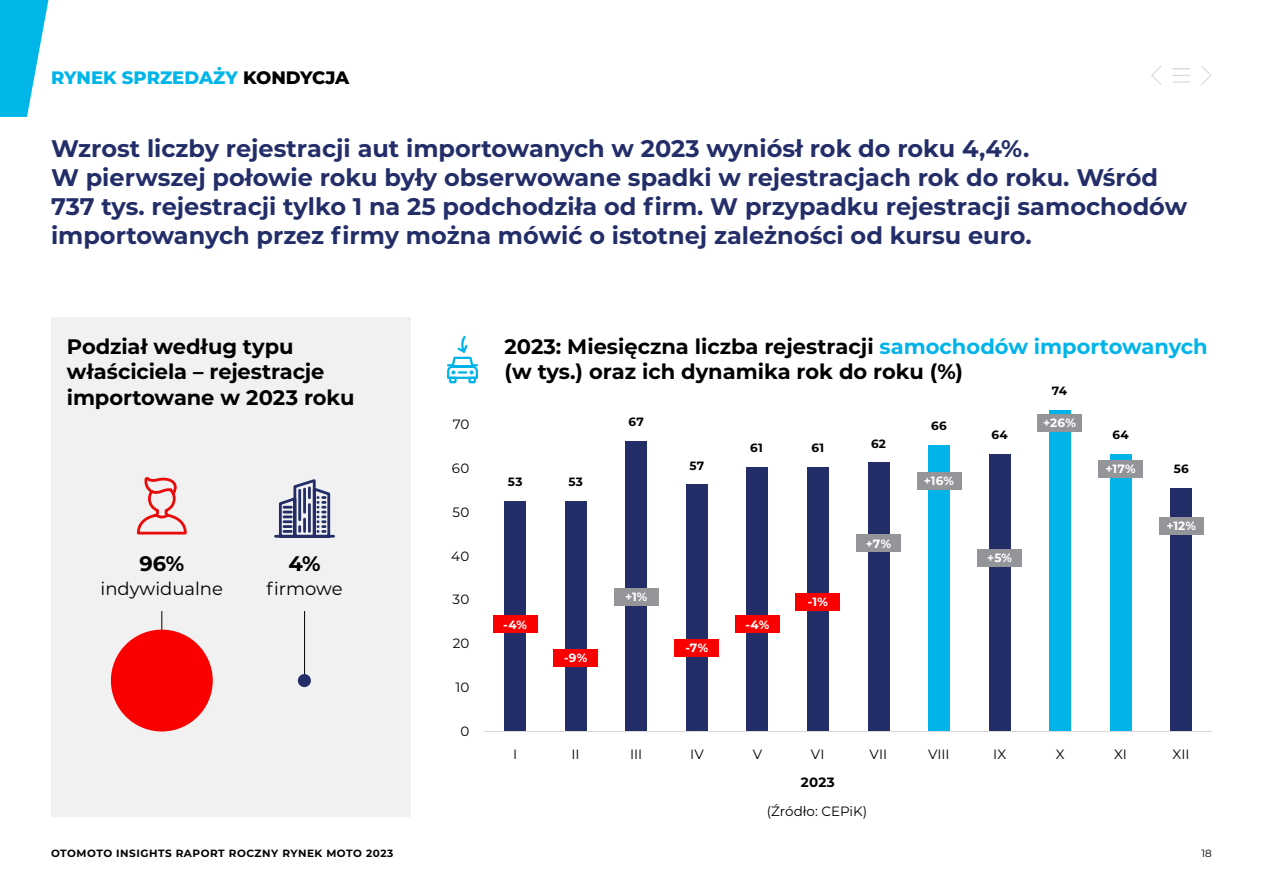
<style>
.page{position:relative;width:1263px;height:893px;background:#fff}
.page>*{position:absolute;margin:0;border:0;box-sizing:border-box;transform-origin:0 0}
.t1{font:700 24px/28.8px "Montserrat";color:#232e69}
.t2{font:700 21px/25.2px "Montserrat";color:#000}
.t3{font:18px "Montserrat";color:#000}
.t4{font:800 18px "Montserrat";letter-spacing:-.005em;color:#00b5e8}
.t5{font:800 18px "Montserrat";color:#000}
.t6{font:13.5px "Montserrat";color:#000}
.t7{font:700 13.5px "Montserrat";color:#000}
.t8{font:700 12px "Montserrat";letter-spacing:.02em;color:#fff}
.t9{font:700 12px "Montserrat";letter-spacing:.025em;color:#000}
.t10{font:700 10.5px "Montserrat";letter-spacing:.05em;color:#000}
.t11{font:10.5px "Montserrat";color:#000}
.s1{color:#00b5e8}
.s2{color:#00b4e9}
</style>
<div class="page">
<svg style="left:1201px;top:66px;width:11px;height:19px"></svg>
<svg style="left:1151px;top:66px;width:11px;height:19px"></svg>
<svg style="left:1173px;top:68px;width:17px;height:1px"></svg>
<svg style="left:1173px;top:75px;width:17px;height:8px"></svg>
<svg style="left:0;top:0;width:49px;height:117px"></svg>
<div style="left:504px;top:501px;width:22px;height:230px;background:#232e69"></div>
<div style="left:565px;top:501px;width:21px;height:230px;background:#232e69"></div>
<div style="left:626px;top:441px;width:21px;height:290px;background:#232e69"></div>
<div style="left:686px;top:484px;width:21px;height:247px;background:#232e69"></div>
<div style="left:747px;top:467px;width:21px;height:264px;background:#232e69"></div>
<div style="left:807px;top:467px;width:21px;height:264px;background:#232e69"></div>
<div style="left:868px;top:462px;width:21px;height:269px;background:#232e69"></div>
<div style="left:928px;top:445px;width:22px;height:286px;background:#00b4e9"></div>
<div style="left:989px;top:454px;width:21px;height:277px;background:#232e69"></div>
<div style="left:1049px;top:410px;width:22px;height:321px;background:#00b4e9"></div>
<div style="left:1110px;top:454px;width:21px;height:277px;background:#00b4e9"></div>
<div style="left:1170px;top:488px;width:22px;height:243px;background:#232e69"></div>
<div style="left:51px;top:317px;width:360px;height:499px;background:#f1f1f2"></div>
<hr style="left:304px;top:611px;width:1px;height:74px;background:#000">
<hr style="left:162px;top:611px;width:1px;height:58px;background:#000">
<div style="left:111px;top:630px;width:102px;height:101px;background:#fa0000;border-radius:50%"></div>
<div style="left:298px;top:674px;width:13px;height:13px;background:#232e69;border-radius:50%"></div>
<svg style="left:136px;top:477px;width:51px;height:58px"></svg>
<svg style="left:274px;top:479px;width:61px;height:59px"></svg>
<hr style="left:484px;top:731px;width:728px;height:1px;background:#d9d9d9">
<div style="left:493px;top:615px;width:44px;height:18px;background:#fa0000"></div>
<div style="left:554px;top:649px;width:44px;height:17px;background:#fa0000"></div>
<div style="left:614px;top:588px;width:44px;height:17px;background:#939598"></div>
<div style="left:675px;top:639px;width:44px;height:17px;background:#fa0000"></div>
<div style="left:735px;top:615px;width:44px;height:18px;background:#fa0000"></div>
<div style="left:796px;top:593px;width:44px;height:18px;background:#fa0000"></div>
<div style="left:856px;top:534px;width:45px;height:18px;background:#939598"></div>
<div style="left:917px;top:472px;width:44px;height:17px;background:#939598"></div>
<div style="left:977px;top:549px;width:45px;height:18px;background:#939598"></div>
<div style="left:1037px;top:414px;width:45px;height:17px;background:#939598"></div>
<div style="left:1098px;top:460px;width:45px;height:18px;background:#939598"></div>
<div style="left:1159px;top:517px;width:44px;height:17px;background:#939598"></div>
<svg style="left:447px;top:335px;width:31px;height:49px"></svg>
<p class="t4" style="left:51px;top:65px;width:28px">RYNE</p>
<p class="t4" style="left:103px;top:65px;width:71px">K SPRZED</p>
<p class="t5" style="left:199px;top:65px;width:87px"><span class="s1">AŻY</span> KONDYC</p>
<p class="t5" style="left:325px;top:65px;width:25px">JA</p>
<p class="t1" style="left:51px;top:133px;width:1137px">Wzrost liczby rejestracji aut importowanych w 2023 wyniósł rok do roku 4,4%.<br>W pierwszej połowie roku były obserwowane spadki w rejestracjach rok do roku. Wśród 737 tys. rejestracji tylko 1 na 25 podchodziła od firm. W przypadku rejestracji samochodów importowanych przez firmy można mówić o istotnej zależności od kursu euro.</p>
<p class="t2" style="left:67px;top:333px;width:289px">Podział według typu właściciela – rejestracje importowane w 2023 roku</p>
<p class="t2" style="left:139px;top:550px;width:46px">96%</p>
<p class="t3" style="left:101px;top:576px;width:124px">indywidualne</p>
<p class="t2" style="left:288px;top:550px;width:34px">4%</p>
<p class="t3" style="left:267px;top:576px;width:78px">firmowe</p>
<p class="t6" style="left:453px;top:415px;width:18px">70</p>
<p class="t6" style="left:452px;top:459px;width:19px">60</p>
<p class="t6" style="left:452px;top:503px;width:18px">50</p>
<p class="t6" style="left:451px;top:546px;width:20px">40</p>
<p class="t6" style="left:453px;top:590px;width:18px">30</p>
<p class="t6" style="left:453px;top:634px;width:18px">20</p>
<p class="t6" style="left:455px;top:678px;width:15px">10</p>
<p class="t6" style="left:460px;top:722px;width:10px">0</p>
<p class="t2" style="left:504px;top:333px;width:705px">2023: Miesięczna liczba rejestracji <span class="s2">samochodów importowanych </span>(w tys.) oraz ich dynamika rok do roku (%)</p>
<p class="t9" style="left:508px;top:474px;width:16px">53</p>
<p class="t9" style="left:568px;top:474px;width:16px">53</p>
<p class="t9" style="left:629px;top:413px;width:17px">67</p>
<p class="t8" style="left:503px;top:616px;width:25px">-4%</p>
<p class="t8" style="left:564px;top:649px;width:25px">-9%</p>
<p class="t8" style="left:625px;top:588px;width:24px">+1%</p>
<p class="t9" style="left:689px;top:457px;width:16px">57</p>
<p class="t8" style="left:685px;top:639px;width:24px">-7%</p>
<p class="t9" style="left:750px;top:439px;width:14px">61</p>
<p class="t9" style="left:812px;top:439px;width:14px">61</p>
<p class="t9" style="left:871px;top:435px;width:16px">62</p>
<p class="t8" style="left:745px;top:616px;width:25px">-4%</p>
<p class="t8" style="left:808px;top:593px;width:22px">-1%</p>
<p class="t8" style="left:866px;top:535px;width:27px">+7%</p>
<p class="t9" style="left:931px;top:417px;width:17px">66</p>
<p class="t8" style="left:924px;top:472px;width:32px">+16%</p>
<p class="t9" style="left:991px;top:426px;width:18px">64</p>
<p class="t8" style="left:987px;top:549px;width:27px">+5%</p>
<p class="t9" style="left:1052px;top:382px;width:17px">74</p>
<p class="t8" style="left:1043px;top:414px;width:34px">+26%</p>
<p class="t9" style="left:1112px;top:426px;width:18px">64</p>
<p class="t8" style="left:1105px;top:460px;width:32px">+17%</p>
<p class="t9" style="left:1174px;top:461px;width:17px">56</p>
<p class="t8" style="left:1166px;top:517px;width:31px">+12%</p>
<p class="t6" style="left:513px;top:745px;width:6px">I</p>
<p class="t6" style="left:572px;top:745px;width:10px">II</p>
<p class="t6" style="left:630px;top:745px;width:14px">III</p>
<p class="t6" style="left:690px;top:745px;width:15px">IV</p>
<p class="t6" style="left:753px;top:745px;width:11px">V</p>
<p class="t6" style="left:811px;top:745px;width:15px">VI</p>
<p class="t6" style="left:869px;top:745px;width:19px">VII</p>
<p class="t6" style="left:928px;top:745px;width:23px">VIII</p>
<p class="t6" style="left:993px;top:745px;width:14px">IX</p>
<p class="t6" style="left:1056px;top:745px;width:10px">X</p>
<p class="t6" style="left:1114px;top:745px;width:14px">XI</p>
<p class="t6" style="left:1173px;top:745px;width:18px">XII</p>
<p class="t7" style="left:801px;top:773px;width:35px">2023</p>
<p class="t6" style="left:767px;top:802px;width:102px">(Źródło: CEPiK)</p>
<p class="t10" style="left:51px;top:845px;width:344px">OTOMOTO INSIGHTS RAPORT ROCZNY RYNEK MOTO 2023</p>
<p class="t11" style="left:1201px;top:846px;width:12px">18</p>
</div>
